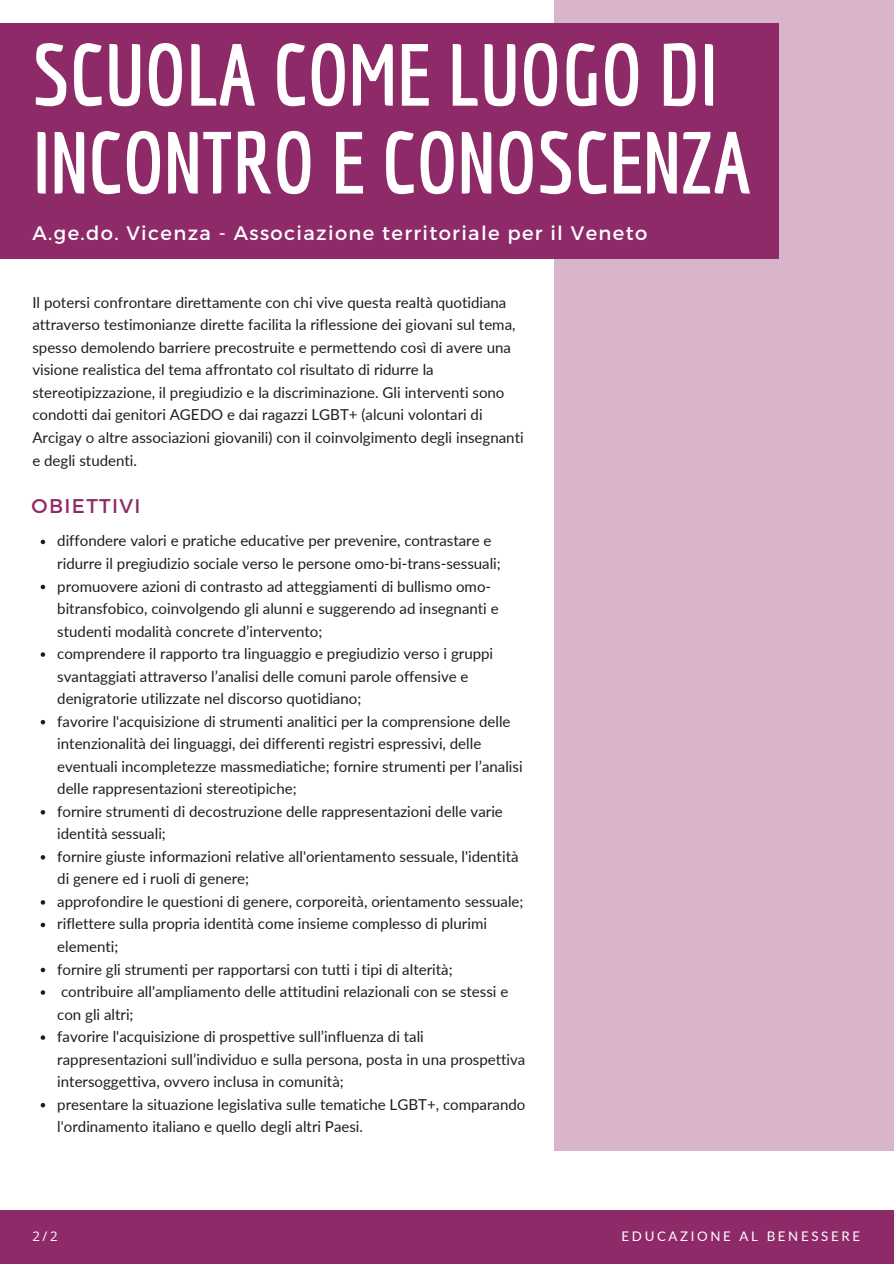
<style>
.page{position:relative;width:894px;height:1264px;background:#fff}
.page>*{position:absolute;margin:0;border:0;box-sizing:border-box;transform-origin:0 0}
.t1{font:700 85.5px/87.8px "Economica";color:#fff}
.t2{font:19.8px "Montserrat";letter-spacing:.07em;color:#8f2a69}
.t3{font:19.5px "Montserrat";letter-spacing:.07em;color:#fff}
.t4{font:15px/22.5px "Lato";color:#1e1e1e}
.t5{font:13.2px "Lato";letter-spacing:.2em;color:#fff}
.t6{font:13.2px "Open Sans";color:#fff}
</style>
<div class="page">
<div style="left:554px;top:0;width:339px;height:1150px;background:#d8b5cb"></div>
<div style="left:0;top:23px;width:778px;height:236px;background:#8f2a69"></div>
<div style="left:0;top:1210px;width:893px;height:53px;background:#8f2a69"></div>
<svg style="left:41px;top:539px;width:4px;height:5px"></svg>
<svg style="left:41px;top:584px;width:4px;height:5px"></svg>
<svg style="left:41px;top:652px;width:4px;height:5px"></svg>
<svg style="left:41px;top:720px;width:4px;height:4px"></svg>
<svg style="left:41px;top:810px;width:4px;height:4px"></svg>
<svg style="left:41px;top:855px;width:4px;height:4px"></svg>
<svg style="left:41px;top:900px;width:4px;height:4px"></svg>
<svg style="left:41px;top:922px;width:4px;height:5px"></svg>
<svg style="left:41px;top:967px;width:4px;height:5px"></svg>
<svg style="left:41px;top:990px;width:4px;height:4px"></svg>
<svg style="left:41px;top:1035px;width:4px;height:4px"></svg>
<svg style="left:41px;top:1103px;width:4px;height:4px"></svg>
<p class="t1" style="left:32px;top:30px;width:720px">SCUOLA COME LUOGO DI<br>INCONTRO E CONOSCENZA</p>
<p class="t3" style="left:32px;top:220px;width:616px">A.ge.do. Vicenza - Associazione territoriale per il Veneto</p>
<p class="t4" style="left:32px;top:291px;width:492px">Il potersi confrontare direttamente con chi vive questa realtà quotidiana attraverso testimonianze dirette facilita la riflessione dei giovani sul tema, spesso demolendo barriere precostruite e permettendo così di avere una visione realistica del tema affrontato col risultato di ridurre la stereotipizzazione, il pregiudizio e la discriminazione. Gli interventi sono condotti dai genitori AGEDO e dai ragazzi LGBT+ (alcuni volontari di Arcigay o altre associazioni giovanili) con il coinvolgimento degli insegnanti e degli studenti.</p>
<p class="t2" style="left:32px;top:493px;width:110px">OBIETTIVI</p>
<p class="t4" style="left:57px;top:529px;width:445px">diffondere valori e pratiche educative per prevenire, contrastare e ridurre il pregiudizio sociale verso le persone omo-bi-trans-sessuali;</p>
<p class="t4" style="left:57px;top:574px;width:443px">promuovere azioni di contrasto ad atteggiamenti di bullismo omo&shy;bitransfobico, coinvolgendo gli alunni e suggerendo ad insegnanti e studenti modalità concrete d’intervento;</p>
<p class="t4" style="left:57px;top:642px;width:437px">comprendere il rapporto tra linguaggio e pregiudizio verso i gruppi svantaggiati attraverso l’analisi delle comuni parole offensive e denigratorie utilizzate nel discorso quotidiano;</p>
<p class="t4" style="left:57px;top:709px;width:467px">favorire l'acquisizione di strumenti analitici per la comprensione delle intenzionalità dei linguaggi, dei differenti registri espressivi, delle eventuali incompletezze massmediatiche; fornire strumenti per l’analisi delle rappresentazioni stereotipiche;</p>
<p class="t4" style="left:57px;top:799px;width:447px">fornire strumenti di decostruzione delle rappresentazioni delle varie identità sessuali;</p>
<p class="t4" style="left:57px;top:844px;width:462px">fornire giuste informazioni relative all'orientamento sessuale, l'identità di genere ed i ruoli di genere;</p>
<p class="t4" style="left:57px;top:889px;width:467px">approfondire le questioni di genere, corporeità, orientamento sessuale;</p>
<p class="t4" style="left:57px;top:912px;width:431px">riflettere sulla propria identità come insieme complesso di plurimi elementi;</p>
<p class="t4" style="left:57px;top:957px;width:397px">fornire gli strumenti per rapportarsi con tutti i tipi di alterità;</p>
<p class="t4" style="left:57px;top:979px;width:452px">contribuire all'ampliamento delle attitudini relazionali con se stessi e con gli altri;</p>
<p class="t4" style="left:57px;top:1025px;width:469px">favorire l'acquisizione di prospettive sull’influenza di tali rappresentazioni sull’individuo e sulla persona, posta in una prospettiva intersoggettiva, ovvero inclusa in comunità;</p>
<p class="t4" style="left:57px;top:1092px;width:469px">presentare la situazione legislativa sulle tematiche LGBT+, comparando l'ordinamento italiano e quello degli altri Paesi.</p>
<p class="t6" style="left:32px;top:1227px;width:27px">2/2</p>
<p class="t5" style="left:621px;top:1228px;width:240px">EDUCAZIONE AL BENESSERE</p>
</div>
